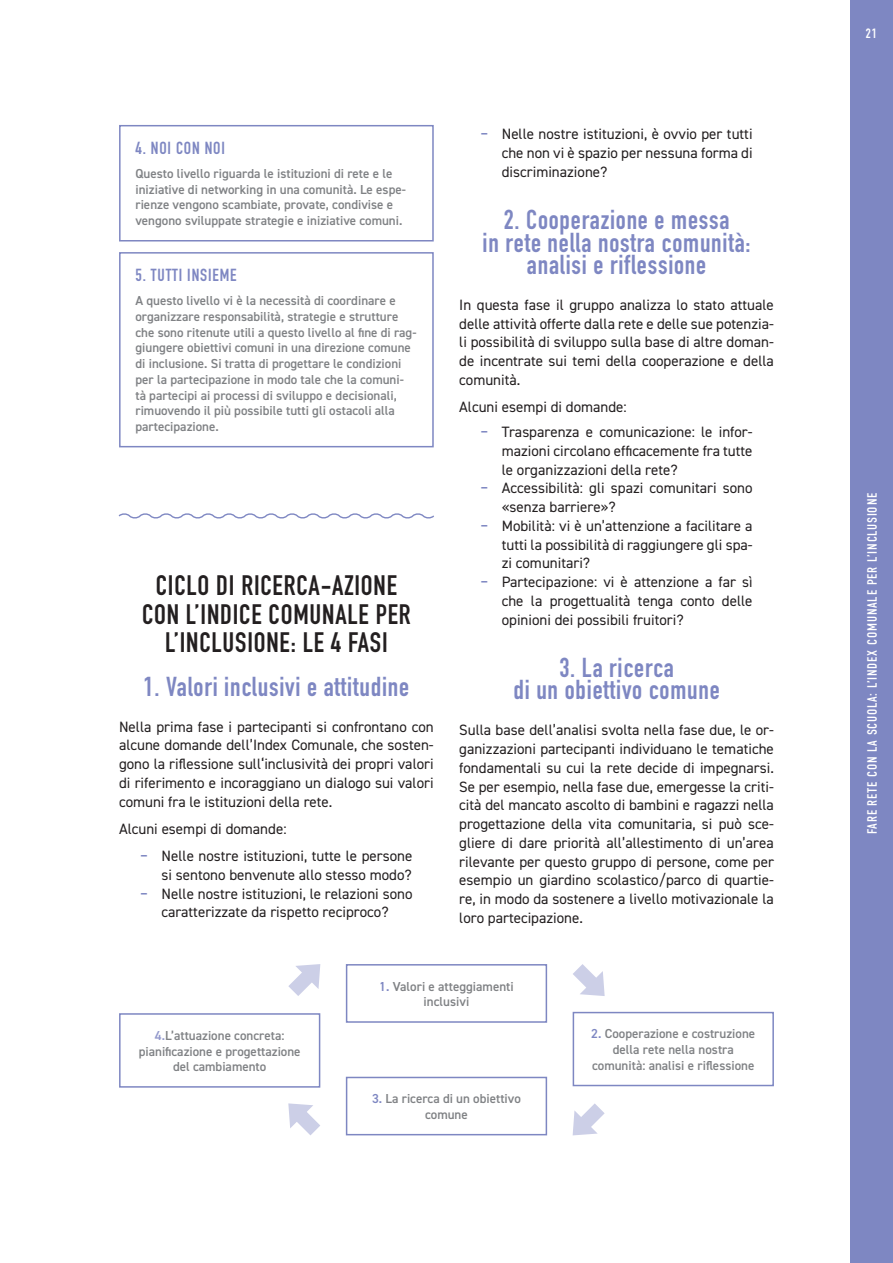
<style>
.page{position:relative;width:893px;height:1263px;background:#fff}
.page>*{position:absolute;margin:0;border:0;box-sizing:border-box;transform-origin:0 0}
.t1{font:700 27.75px/28.5px "DIN Condensed";letter-spacing:.03em;color:#231f20;text-align:center}
.t2{font:700 27px/22.5px "DIN Condensed";letter-spacing:.03em;color:#7e87c2;text-align:center}
.t3{font:700 17.25px "DIN Condensed";letter-spacing:.05em;color:#7e87c2}
.t4{font:15px/18.8px "DIN2014";color:#231f20;text-align:justify}
.t5{font:13.5px "DIN Condensed";letter-spacing:.06em;color:#fff}
.t6{font:600 13.05px/15.8px "DIN2014";color:#808285;text-align:center}
.s1{font-weight:600;color:#7e87c2}
.s2{color:#7e87c2}
.s3{color:#9399cc}
</style>
<div class="page">
<div style="left:850px;top:0;width:43px;height:1263px;background:#7e87c2"></div>
<svg style="left:118px;top:513px;width:316px;height:6px"></svg>
<div style="left:119px;top:125px;width:315px;height:116px;border:2px solid #7e87c2"></div>
<div style="left:119px;top:252px;width:315px;height:195px;border:2px solid #7e87c2"></div>
<div style="left:119px;top:1013px;width:201px;height:75px;border:2px solid #7e87c2"></div>
<div style="left:573px;top:1012px;width:201px;height:74px;border:2px solid #7e87c2"></div>
<div style="left:346px;top:964px;width:201px;height:59px;border:2px solid #7e87c2"></div>
<svg style="left:573px;top:964px;width:32px;height:32px"></svg>
<svg style="left:288px;top:964px;width:32px;height:32px"></svg>
<div style="left:346px;top:1077px;width:201px;height:58px;border:2px solid #7e87c2"></div>
<svg style="left:288px;top:1103px;width:32px;height:32px"></svg>
<svg style="left:573px;top:1103px;width:32px;height:32px"></svg>
<p class="t3" style="left:135px;top:136px;width:91px">4. NOI CON NOI</p>
<p class="t6" style="left:135px;top:165px;width:272px;text-align:left">Questo livello riguarda le istituzioni di rete e le iniziative di networking in una comunità. Le espe&shy;rienze vengono scambiate, provate, condivise e vengono sviluppate strategie e iniziative comuni.</p>
<p class="t3" style="left:135px;top:263px;width:103px">5. TUTTI INSIEME</p>
<p class="t6" style="left:135px;top:292px;width:283px;text-align:left">A questo livello vi è la necessità di coordinare e organizzare responsabilità, strategie e strutture che sono ritenute utili a questo livello al fine di rag&shy;giungere obiettivi comuni in una direzione comune di inclusione. Si tratta di progettare le condizioni per la partecipazione in modo tale che la comuni&shy;tà partecipi ai processi di sviluppo e decisionali, rimuovendo il più possibile tutti gli ostacoli alla partecipazione.</p>
<h1 class="t1" style="left:142px;top:571px;width:270px">CICLO DI RICERCA-AZIONE<br>CON L’INDICE COMUNALE PER<br>L’INCLUSIONE: LE 4 FASI</h1>
<h2 class="t2" style="left:144px;top:675px;width:267px">1. Valori inclusivi e attitudine</h2>
<p class="t4" style="left:119px;top:717px;width:316px">Nella prima fase i partecipanti si confrontano con alcune domande dell’Index Comunale, che sosten&shy;gono la riflessione sull‘inclusività dei propri valori di riferimento e incoraggiano un dialogo sui valori comuni fra le istituzioni della rete.</p>
<p class="t4" style="left:140px;top:815px;width:274px;line-height:27.3px;text-indent:-21px">Alcuni esempi di domande:<br><span class="s1">‒</span> Nelle nostre istituzioni, tutte le persone</p>
<p class="t4" style="left:162px;top:865px;width:252px">si sentono benvenute allo stesso modo?</p>
<p class="t4" style="left:140px;top:884px;width:274px"><span class="s1">‒</span> Nelle nostre istituzioni, le relazioni sono</p>
<p class="t4" style="left:162px;top:902px;width:229px">caratterizzate da rispetto reciproco?</p>
<p class="t4" style="left:502px;top:124px;width:252px;text-indent:-21px"><span class="s1">‒</span> Nelle nostre istituzioni, è ovvio per tutti che non vi è spazio per nessuna forma di discriminazione?</p>
<h2 class="t2" style="left:483px;top:208px;width:269px">2. Cooperazione e messa<br>in rete nella nostra comunità: analisi e riflessione</h2>
<p class="t4" style="left:459px;top:295px;width:316px">In questa fase il gruppo analizza lo stato attuale delle attività offerte dalla rete e delle sue potenzia&shy;li possibilità di sviluppo sulla base di altre doman&shy;de incentrate sui temi della cooperazione e della comunità.</p>
<p class="t4" style="left:480px;top:394px;width:274px;line-height:25.2px;text-indent:-21px">Alcuni esempi di domande:<br><span class="s1">‒</span> Trasparenza e comunicazione: le infor-</p>
<p class="t4" style="left:502px;top:441px;width:252px">mazioni circolano efficacemente fra tutte</p>
<p class="t4" style="left:502px;top:460px;width:178px">le organizzazioni della rete?</p>
<p class="t4" style="left:480px;top:479px;width:274px"><span class="s1">‒</span> Accessibilità: gli spazi comunitari sono</p>
<p class="t4" style="left:502px;top:497px;width:115px">«senza barriere»?</p>
<p class="t4" style="left:480px;top:516px;width:274px"><span class="s1">‒</span> Mobilità: vi è un’attenzione a facilitare a</p>
<p class="t4" style="left:502px;top:535px;width:252px">tutti la possibilità di raggiungere gli spa-</p>
<p class="t4" style="left:502px;top:554px;width:90px">zi comunitari?</p>
<p class="t4" style="left:480px;top:572px;width:274px"><span class="s1">‒</span> Partecipazione: vi è attenzione a far sì</p>
<p class="t4" style="left:502px;top:591px;width:252px">che la progettualità tenga conto delle</p>
<p class="t4" style="left:502px;top:610px;width:183px">opinioni dei possibili fruitori?</p>
<h2 class="t2" style="left:513px;top:656px;width:208px">3. La ricerca<br>di un obiettivo comune</h2>
<p class="t4" style="left:459px;top:720px;width:316px">Sulla base dell’analisi svolta nella fase due, le or&shy;ganizzazioni partecipanti individuano le tematiche fondamentali su cui la rete decide di impegnarsi.<br>Se per esempio, nella fase due, emergesse la criti&shy;cità del mancato ascolto di bambini e ragazzi nella progettazione della vita comunitaria, si può sce&shy;gliere di dare priorità all’allestimento di un’area rilevante per questo gruppo di persone, come per esempio un giardino scolastico/parco di quartie&shy;re, in modo da sostenere a livello motivazionale la loro partecipazione.</p>
<p class="t6" style="left:379px;top:978px;width:136px"><span class="s2">1.</span> Valori e atteggiamenti inclusivi</p>
<p class="t6" style="left:139px;top:1027px;width:163px"><span class="s3">4.</span>L’attuazione concreta: pianificazione e progettazione del cambiamento</p>
<p class="t6" style="left:591px;top:1026px;width:165px"><span class="s2">2.</span> Cooperazione e costruzione della rete nella nostra comunità: analisi e riflessione</p>
<p class="t6" style="left:372px;top:1090px;width:150px"><span class="s2">3.</span> La ricerca di un obiettivo comune</p>
<p class="t5" style="left:866px;top:26px;width:13px">21</p>
<p class="t5" style="left:865px;top:834px;width:343px;rotate:-90deg">FARE RETE CON LA SCUOLA: L’INDEX COMUNALE PER L’INCLUSIONE</p>
</div>
